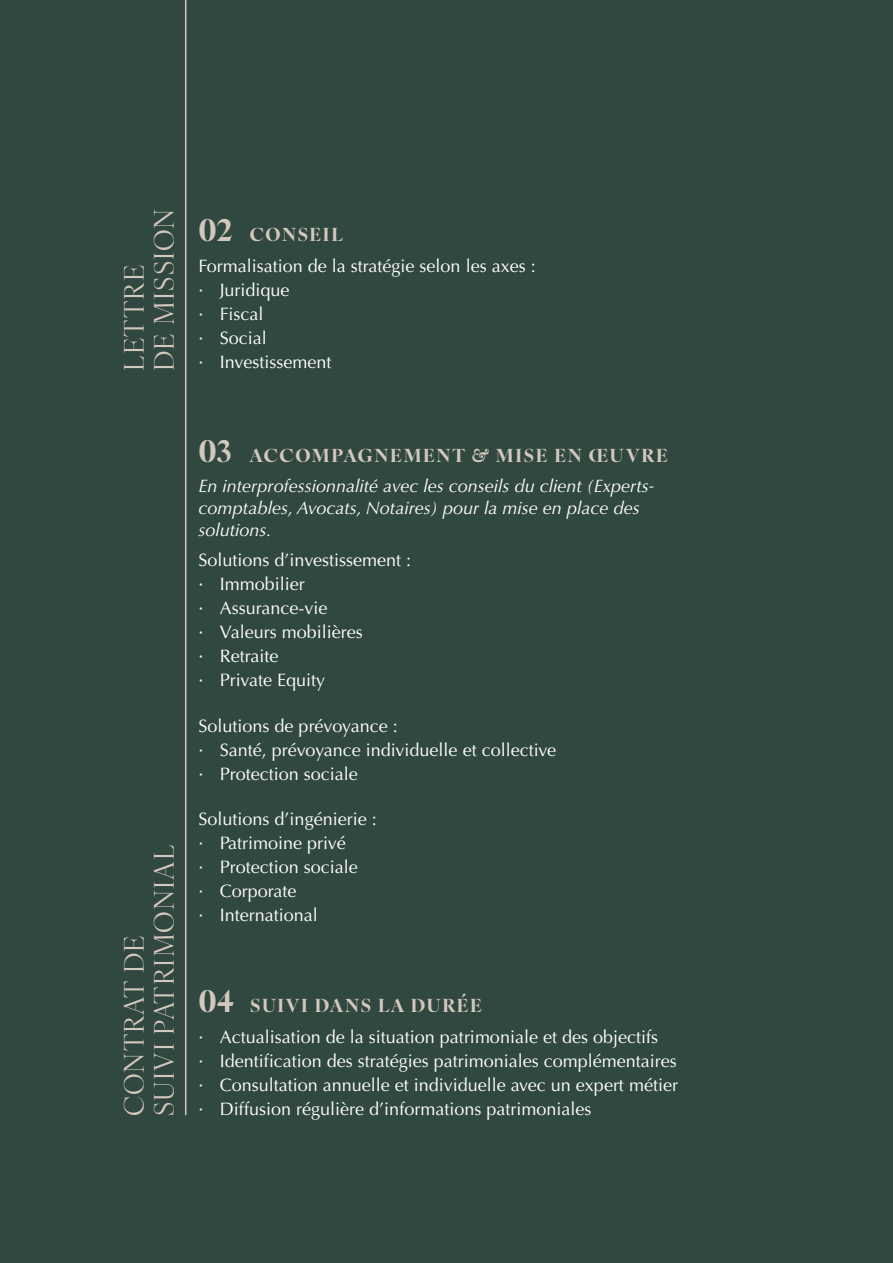
<style>
.page{position:relative;width:893px;height:1263px;background:#314840}
.page>*{position:absolute;margin:0;border:0;box-sizing:border-box;transform-origin:0 0}
.t1{font:27px/30px "Ivy Ora Display";letter-spacing:.05em;color:#d3c8be}
.t2{font:18px/24px "Optima LT Pro";color:#fff}
.t3{font:italic 18px/21.6px "Optima LT Pro";color:#fff}
.t4{font:700 18px "Ivy Ora Display";letter-spacing:.1em;color:#d3c8be}
.s1{font-size:30px}
</style>
<div class="page">
<hr style="left:185px;top:0;width:1px;height:1115px;background:#d3c8be">
<h1 class="t1" style="left:118px;top:371px;width:164px;rotate:-90deg">LETTRE<br>DE MISSION</h1>
<p class="t4" style="left:199px;top:220px;width:146px"><span class="s1">02</span> CONSEIL</p>
<p class="t2" style="left:199px;top:254px;width:339px">Formalisation de la stratégie selon les axes : · Juridique<br>· Fiscal<br>· Social<br>· Investissement</p>
<h1 class="t1" style="left:118px;top:1116px;width:273px;rotate:-90deg">CONTRAT DE<br>SUIVI PATRIMONIAL</h1>
<p class="t4" style="left:199px;top:441px;width:470px"><span class="s1">03</span> ACCOMPAGNEMENT &amp; MISE EN ŒUVRE</p>
<p class="t3" style="left:199px;top:476px;width:457px">En interprofessionnalité avec les conseils du client (Experts&shy;comptables, Avocats, Notaires) pour la mise en place des solutions.</p>
<p class="t2" style="left:199px;top:548px;width:214px">Solutions d’investissement : · Immobilier<br>· Assurance-vie<br>· Valeurs mobilières<br>· Retraite<br>· Private Equity</p>
<p class="t2" style="left:199px;top:714px;width:359px">Solutions de prévoyance :<br>· Santé, prévoyance individuelle et collective · Protection sociale</p>
<p class="t2" style="left:199px;top:807px;width:180px">Solutions d’ingénierie : · Patrimoine privé<br>· Protection sociale<br>· Corporate<br>· International</p>
<p class="t4" style="left:199px;top:991px;width:285px"><span class="s1">04</span> SUIVI DANS LA DURÉE</p>
<p class="t2" style="left:199px;top:1025px;width:481px">· Actualisation de la situation patrimoniale et des objectifs<br>· Identification des stratégies patrimoniales complémentaires · Consultation annuelle et individuelle avec un expert métier · Diffusion régulière d’informations patrimoniales</p>
</div>
